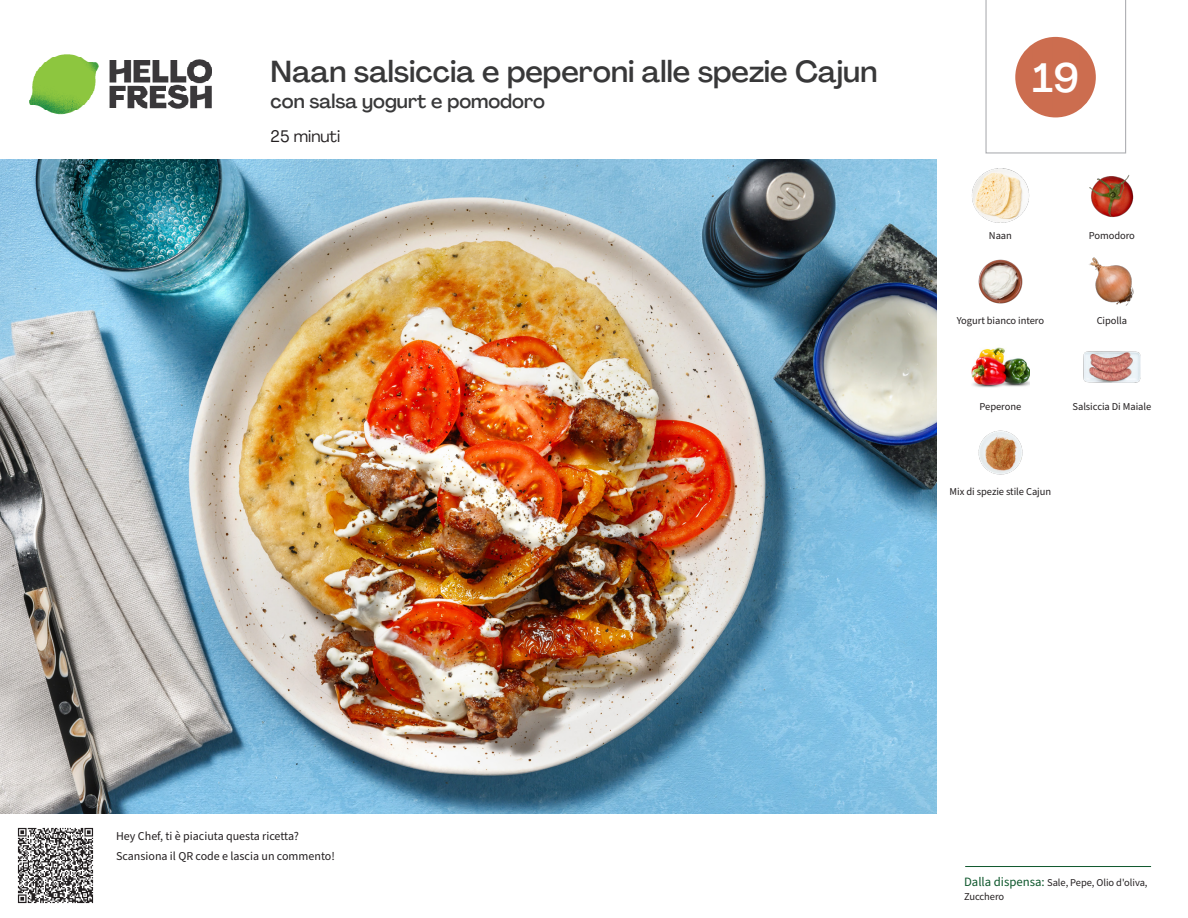
<style>
.page{position:relative;width:1188px;height:918px;background:#fff}
.page>*{position:absolute;margin:0;border:0;box-sizing:border-box;transform-origin:0 0}
._24_Recipe_Nr_Bag{font:500 40.5px "Agrandir";color:#fff}
._15_Titel_UK{font:500 30px "Agrandir";color:#383839}
._15_Titel_UK-2{font:500 19.5px "Agrandir";color:#383839}
._02_Box_Type{font:16.5px "Agrandir";color:#231f20}
._06_Before_Start{font:12px "Source Sans Pro";color:#231f20}
._18_FRONT_ingredients_UK{font:10.5px "Source Sans Pro";letter-spacing:-.005em;color:#231f20}
.t1{font:10.5px/13.5px "Source Sans Variable";letter-spacing:-.005em;color:#231f20}
.s1{font-family:"Source Sans Pro";font-size:12.75px;color:#0e572c}
</style>
<div class="page">
<img style="left:30px;top:54px;width:181px;height:61px">
<hr style="left:965px;top:866px;width:186px;height:1px;background:#0e572c">
<img style="left:0;top:159px;width:936px;height:655px">
<img style="left:1089px;top:175px;width:45px;height:43px">
<img style="left:972px;top:168px;width:57px;height:55px">
<img style="left:1089px;top:257px;width:45px;height:49px">
<img style="left:978px;top:259px;width:45px;height:45px">
<img style="left:1083px;top:351px;width:58px;height:32px">
<img style="left:972px;top:347px;width:57px;height:41px">
<img style="left:978px;top:430px;width:45px;height:45px">
<img style="left:17px;top:827px;width:77px;height:77px">
<svg style="left:985px;top:0;width:141px;height:154px"></svg>
<p class="_15_Titel_UK" style="left:271px;top:53px;width:608px">Naan salsiccia e peperoni alle spezie Cajun</p>
<p class="_15_Titel_UK-2" style="left:271px;top:89px;width:276px">con salsa yogurt e pomodoro</p>
<p class="_02_Box_Type" style="left:271px;top:126px;width:71px">25 minuti</p>
<p class="_24_Recipe_Nr_Bag" style="left:1032px;top:53px;width:48px">19</p>
<p class="_18_FRONT_ingredients_UK" style="left:989px;top:229px;width:24px">Naan</p>
<p class="_18_FRONT_ingredients_UK" style="left:1089px;top:229px;width:48px">Pomodoro</p>
<p class="_18_FRONT_ingredients_UK" style="left:957px;top:314px;width:89px">Yogurt bianco intero</p>
<p class="_18_FRONT_ingredients_UK" style="left:1097px;top:314px;width:32px">Cipolla</p>
<p class="_18_FRONT_ingredients_UK" style="left:980px;top:399px;width:43px">Peperone</p>
<p class="_18_FRONT_ingredients_UK" style="left:1073px;top:399px;width:80px">Salsiccia Di Maiale</p>
<p class="_18_FRONT_ingredients_UK" style="left:950px;top:485px;width:103px">Mix di spezie stile Cajun</p>
<p class="_06_Before_Start" style="left:116px;top:828px;width:184px">Hey Chef, ti è piaciuta questa ricetta?</p>
<p class="_06_Before_Start" style="left:116px;top:848px;width:220px">Scansiona il QR code e lascia un commento!</p>
<p class="t1" style="left:964px;top:876px;width:185px"><span class="s1">Dalla dispensa:</span> Sale, Pepe, Olio d'oliva,<br>Zucchero</p>
</div>
